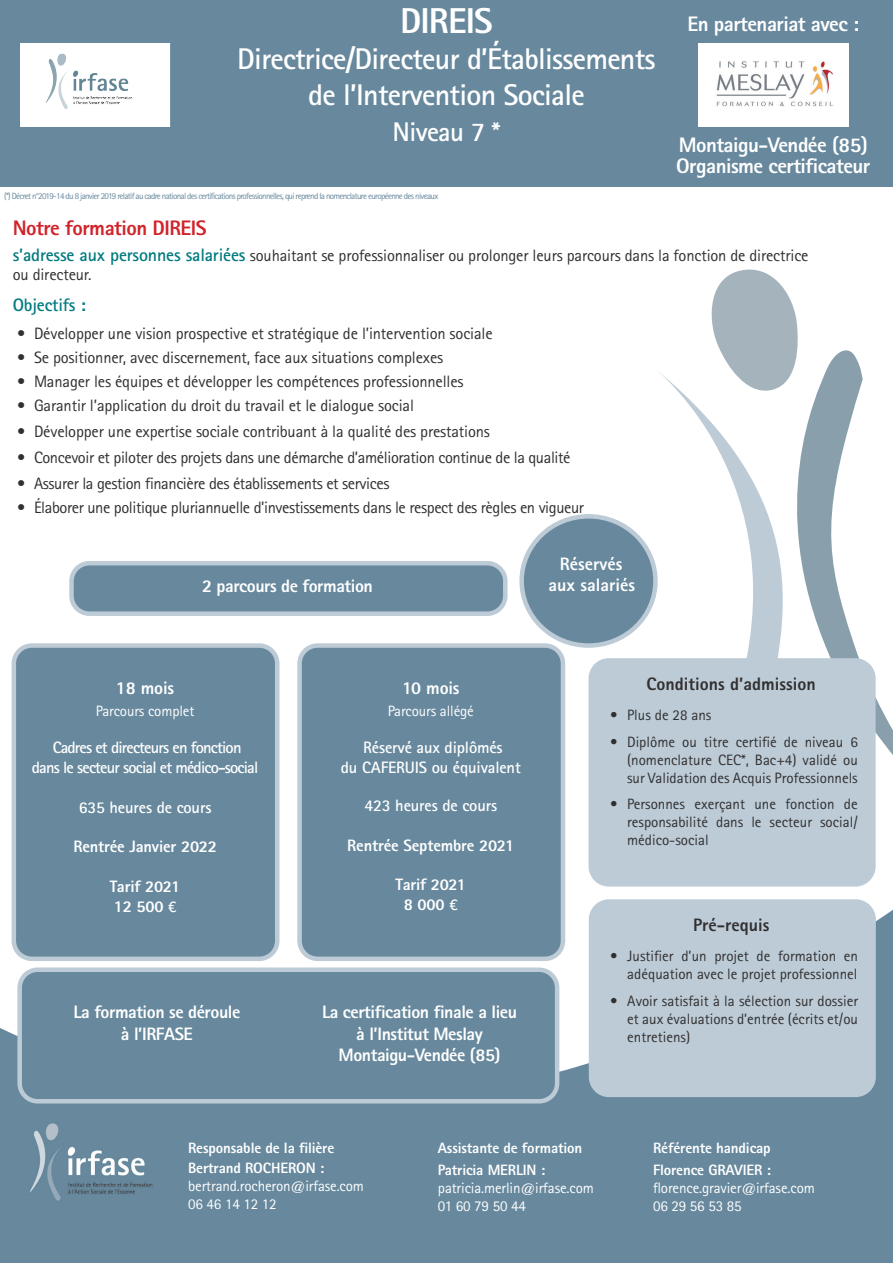
<style>
.page{position:relative;width:893px;height:1263px;background:#fff}
.page>*{position:absolute;margin:0;border:0;box-sizing:border-box;transform-origin:0 0}
.t1{font:800 36px "Rotis Sans Serif";letter-spacing:-.025em;color:#fff}
.t2{font:700 30px/36px "Rotis Sans Serif";letter-spacing:-.025em;color:#fff;text-align:center}
.t3{font:700 27px "Rotis Sans Serif";letter-spacing:-.025em;color:#fff}
.t4{font:800 21px/21px "Rotis Sans Serif";letter-spacing:-.025em;color:#fff}
.t5{font:800 21px "Rotis Sans Serif";letter-spacing:-.025em;color:#d1232a}
.t6{font:800 18px/21.6px "Rotis Sans Serif";letter-spacing:-.025em;color:#fff;text-align:center}
.t7{font:800 18px "Rotis Sans Serif";color:#312f30}
.t8{font:800 18px/21.6px "Rotis Sans Serif";color:#fff;text-align:center}
.t9{font:700 18px "Rotis Sans Serif";letter-spacing:-.01em;color:#017b7f}
.t10{font:16.5px/19.8px "Rotis Sans Serif";letter-spacing:-.01em;color:#312f30}
.t11{font:700 16.5px/19.8px "Rotis Sans Serif";letter-spacing:-.01em;color:#fff;text-align:center}
.t12{font:800 16.5px/19.8px "Rotis Sans Serif";letter-spacing:-.01em;color:#fff}
.t13{font:700 16.5px/19.8px "Rotis Sans Serif";letter-spacing:-.05em;color:#fff;text-align:center}
.t14{font:15px/18px "Rotis Sans Serif";color:#312f30;text-align:justify}
.t15{font:15px/18px "Rotis Sans Serif";letter-spacing:-.01em;color:#fff}
.t16{font:800 15px/22.2px "Rotis Sans Serif";letter-spacing:-.01em;color:#fff}
.t17{font:9px "Rotis Sans Serif";letter-spacing:-.075em;color:#67889d}
.s1{font-weight:700;font-size:18px;color:#017b7f}
.s2{font-family:"Calibri";font-weight:400}
</style>
<div class="page">
<svg style="left:659px;top:372px;width:105px;height:286px"></svg>
<svg style="left:0;top:895px;width:893px;height:368px;background:#7593a6"></svg>
<svg style="left:764px;top:350px;width:129px;height:405px"></svg>
<div style="left:0;top:0;width:893px;height:186px;background:#67889d"></div>
<div style="left:591px;top:660px;width:282px;height:224px;background:#bccbd6;border-radius:18px"></div>
<div style="left:589px;top:658px;width:287px;height:228px;border:4px solid #bccbd6;border-radius:18px"></div>
<svg style="left:706px;top:269px;width:93px;height:124px"></svg>
<img style="left:0;top:1113px;width:177px;height:129px">
<div style="left:14px;top:645px;width:263px;height:314px;background:#67889d;border-radius:18px"></div>
<div style="left:12px;top:643px;width:267px;height:318px;border:4px solid #bccbd6;border-radius:18px"></div>
<img style="left:698px;top:43px;width:150px;height:84px">
<img style="left:20px;top:43px;width:150px;height:84px">
<div style="left:72px;top:563px;width:433px;height:51px;background:#67889d;border-radius:18px"></div>
<div style="left:69px;top:561px;width:439px;height:55px;border:4px solid #bccbd6;border-radius:18px"></div>
<div style="left:20px;top:970px;width:537px;height:131px;background:#67889d;border-radius:18px"></div>
<div style="left:17px;top:967px;width:542px;height:136px;border:4px solid #bccbd6;border-radius:18px"></div>
<div style="left:591px;top:901px;width:283px;height:194px;background:#bccbd6;border-radius:18px"></div>
<div style="left:589px;top:899px;width:287px;height:198px;border:4px solid #bccbd6;border-radius:18px"></div>
<div style="left:522px;top:516px;width:133px;height:129px;background:#67889d;border-radius:50%"></div>
<div style="left:519px;top:514px;width:139px;height:134px;border:4px solid #bccbd6;border-radius:50%"></div>
<div style="left:300px;top:645px;width:263px;height:314px;background:#67889d;border-radius:18px"></div>
<div style="left:297px;top:643px;width:268px;height:318px;border:4px solid #bccbd6;border-radius:18px"></div>
<h1 class="t1" style="left:400px;top:-3px;width:94px">DIREIS</h1>
<h2 class="t2" style="left:237px;top:40px;width:420px">Directrice/Directeur d’Établissements de l’Intervention Sociale</h2>
<h3 class="t3" style="left:393px;top:114px;width:109px">Niveau 7 *</h3>
<p class="t17" style="left:4px;top:191px;width:436px">(*) Décret n°2019-14 du 8 janvier 2019 relatif au cadre national des certifications professionnelles, qui reprend la nomenclature européenne des niveaux</p>
<p class="t4" style="left:687px;top:13px;width:173px">En partenariat avec :</p>
<p class="t4" style="left:676px;top:134px;width:196px">Montaigu-Vendée (85)<br>Organisme certificateur</p>
<p class="t5" style="left:13px;top:214px;width:195px">Notre formation DIREIS</p>
<p class="t10" style="left:13px;top:245px;width:797px"><span class="s1">s’adresse aux personnes salariées</span> souhaitant se professionnaliser ou prolonger leurs parcours dans la fonction de directrice ou directeur.</p>
<p class="t9" style="left:13px;top:293px;width:75px">Objectifs :</p>
<p class="t10" style="left:17px;top:323px;width:477px">• Développer une vision prospective et stratégique de l’intervention sociale</p>
<p class="t10" style="left:17px;top:347px;width:428px">• Se positionner, avec discernement, face aux situations complexes</p>
<p class="t10" style="left:17px;top:371px;width:448px">• Manager les équipes et développer les compétences professionnelles</p>
<p class="t10" style="left:17px;top:395px;width:399px">• Garantir l’application du droit du travail et le dialogue social</p>
<p class="t10" style="left:17px;top:421px;width:475px">• Développer une expertise sociale contribuant à la qualité des prestations</p>
<p class="t10" style="left:17px;top:447px;width:555px">• Concevoir et piloter des projets dans une démarche d’amélioration continue de la qualité</p>
<p class="t10" style="left:17px;top:473px;width:374px">• Assurer la gestion financière des établissements et services</p>
<p class="t10" style="left:17px;top:497px;width:569px">• Élaborer une politique pluriannuelle d’investissements dans le respect des règles en vigueur</p>
<p class="t6" style="left:202px;top:575px;width:172px">2 parcours de formation</p>
<p class="t8" style="left:549px;top:553px;width:88px">Réservés aux salariés</p>
<p class="t6" style="left:116px;top:677px;width:60px">18 mois</p>
<p class="t15" style="left:96px;top:701px;width:100px">Parcours complet</p>
<p class="t13" style="left:32px;top:737px;width:228px">Cadres et directeurs en fonction<br>dans le secteur social et médico-social</p>
<p class="t11" style="left:79px;top:797px;width:134px">635 heures de cours</p>
<p class="t12" style="left:73px;top:837px;width:145px">Rentrée Janvier 2022</p>
<p class="t12" style="left:110px;top:876px;width:72px">Tarif 2021<br>12 500 <span class="s2">€</span></p>
<p class="t6" style="left:402px;top:677px;width:59px">10 mois</p>
<p class="t15" style="left:388px;top:701px;width:88px">Parcours allégé</p>
<p class="t11" style="left:341px;top:737px;width:181px">Réservé aux diplômés<br>du CAFERUIS ou équivalent</p>
<p class="t11" style="left:364px;top:795px;width:134px">423 heures de cours</p>
<p class="t12" style="left:347px;top:835px;width:169px">Rentrée Septembre 2021</p>
<p class="t12" style="left:395px;top:874px;width:72px;text-align:center">Tarif 2021<br>8 000 <span class="s2">€</span></p>
<p class="t6" style="left:73px;top:1001px;width:169px">La formation se déroule à l’IRFASE</p>
<p class="t6" style="left:322px;top:1001px;width:197px">La certification finale a lieu à l’Institut Meslay<br>Montaigu-Vendée (85)</p>
<p class="t7" style="left:646px;top:672px;width:171px">Conditions d’admission</p>
<p class="t14" style="left:610px;top:706px;width:103px">• Plus de 28 ans</p>
<p class="t14" style="left:627px;top:733px;width:232px;text-indent:-17px">• Diplôme ou titre certifié de niveau 6 (nomenclature CEC*, Bac+4) validé ou sur Validation des Acquis Professionnels</p>
<p class="t14" style="left:627px;top:795px;width:232px;text-indent:-17px">• Personnes exerçant une fonction de responsabilité dans le secteur social/ médico-social</p>
<p class="t7" style="left:693px;top:913px;width:78px">Pré-requis</p>
<p class="t14" style="left:610px;top:947px;width:249px;text-align:right">• Justifier d’un projet de formation en adéquation avec le projet professionnel</p>
<p class="t14" style="left:627px;top:992px;width:232px;text-indent:-17px">• Avoir satisfait à la sélection sur dossier et aux évaluations d’entrée (écrits et/ou entretiens)</p>
<p class="t16" style="left:188px;top:1137px;width:148px;line-height:20.7px">Responsable de la filière<br>Bertrand ROCHERON :</p>
<p class="t15" style="left:188px;top:1177px;width:177px">bertrand.rocheron@irfase.com<br>06 46 14 12 12</p>
<p class="t16" style="left:438px;top:1136px;width:146px">Assistante de formation<br>Patricia MERLIN :</p>
<p class="t15" style="left:438px;top:1179px;width:157px">patricia.merlin@irfase.com<br>01 60 79 50 44</p>
<p class="t16" style="left:653px;top:1136px;width:119px">Référente handicap<br>Florence GRAVIER :</p>
<p class="t15" style="left:653px;top:1179px;width:163px">florence.gravier@irfase.com<br>06 29 56 53 85</p>
</div>
